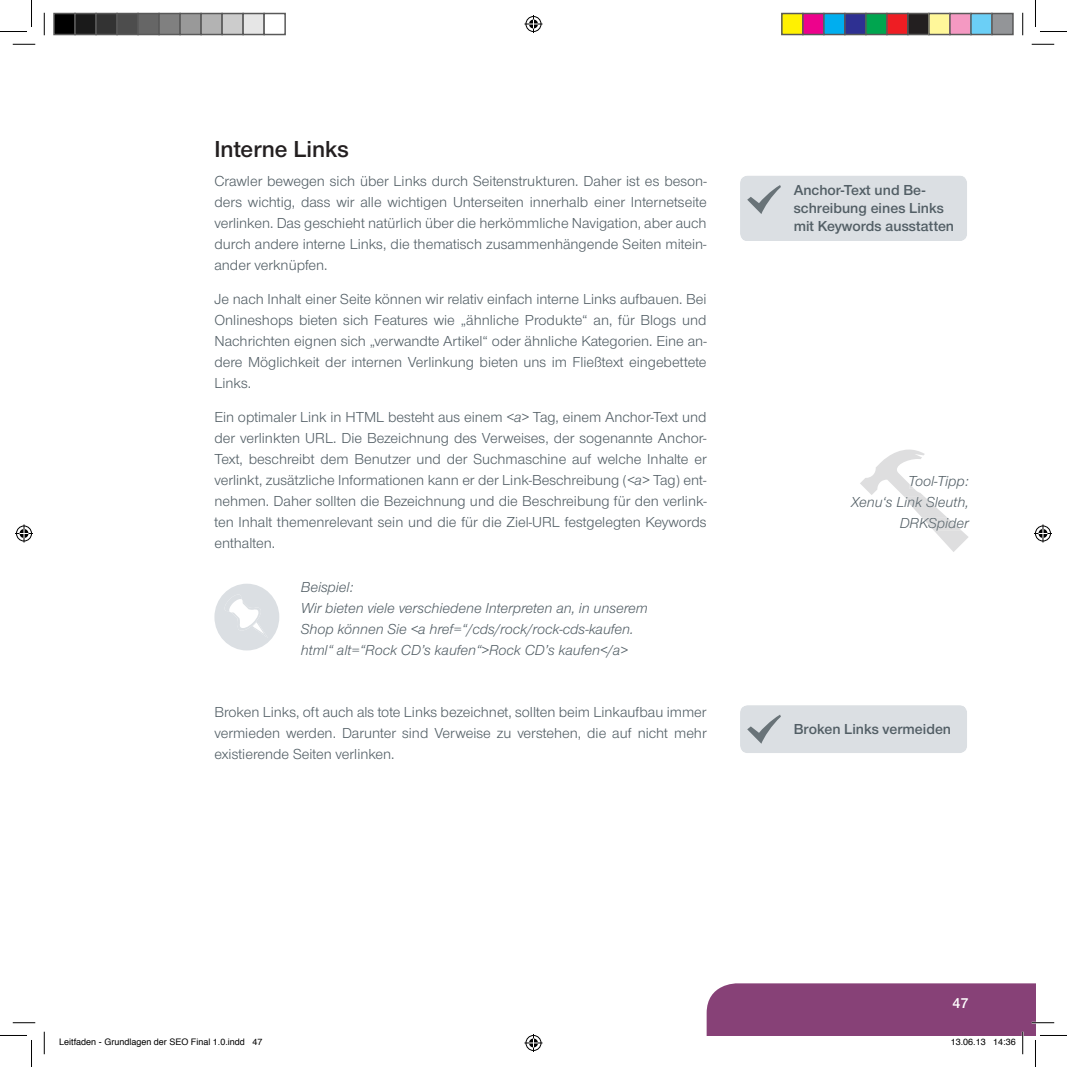
<style>
.page{position:relative;width:1067px;height:1067px;background:#fff}
.page>*{position:absolute;margin:0;border:0;box-sizing:border-box;transform-origin:0 0}
.t1{font:700 24px "Panama";color:#231f20}
.t2{font:15px/21px "Panama";color:#525e65;text-align:justify}
.t3{font:italic 15px/21px "Panama";color:#525e65}
.t4{font:700 15px/18px "Panama";color:#525e65}
.t5{font:700 15px "Panama";color:#fff}
.t6{font:9px "Helvetica";color:#000}
.s1{font-style:italic}
</style>
<div class="page">
<div style="left:740px;top:176px;width:227px;height:65px;background:#dbdfe3"></div>
<div style="left:740px;top:705px;width:227px;height:48px;background:#dbdfe3"></div>
<svg style="left:214px;top:583px;width:65px;height:67px"></svg>
<svg style="left:860px;top:449px;width:108px;height:103px"></svg>
<svg style="left:13px;top:44px;width:22px;height:1px"></svg>
<svg style="left:1031px;top:44px;width:23px;height:1px"></svg>
<svg style="left:13px;top:1022px;width:22px;height:1px"></svg>
<svg style="left:44px;top:13px;width:1px;height:22px"></svg>
<svg style="left:44px;top:1031px;width:1px;height:23px"></svg>
<svg style="left:1022px;top:13px;width:1px;height:22px"></svg>
<svg style="left:0;top:0;width:32px;height:32px"></svg>
<svg style="left:0;top:1035px;width:32px;height:31px"></svg>
<svg style="left:1035px;top:0;width:31px;height:32px"></svg>
<svg style="left:524px;top:15px;width:18px;height:18px"></svg>
<svg style="left:524px;top:1034px;width:18px;height:17px"></svg>
<svg style="left:15px;top:524px;width:18px;height:18px"></svg>
<svg style="left:1034px;top:524px;width:17px;height:18px"></svg>
<div style="left:54px;top:14px;width:21px;height:21px;background:#000"></div>
<div style="left:53px;top:13px;width:23px;height:22px;border:2px solid #595959"></div>
<div style="left:75px;top:14px;width:21px;height:21px;background:#1a1a1a"></div>
<div style="left:74px;top:13px;width:23px;height:22px;border:2px solid #595959"></div>
<div style="left:96px;top:14px;width:21px;height:21px;background:#333"></div>
<div style="left:95px;top:13px;width:23px;height:22px;border:2px solid #595959"></div>
<div style="left:117px;top:14px;width:21px;height:21px;background:#4d4d4d"></div>
<div style="left:116px;top:13px;width:23px;height:22px;border:2px solid #595959"></div>
<div style="left:138px;top:14px;width:21px;height:21px;background:#666"></div>
<div style="left:137px;top:13px;width:23px;height:22px;border:2px solid #595959"></div>
<div style="left:159px;top:14px;width:21px;height:21px;background:#808080"></div>
<div style="left:158px;top:13px;width:23px;height:22px;border:2px solid #595959"></div>
<div style="left:180px;top:14px;width:21px;height:21px;background:#999"></div>
<div style="left:179px;top:13px;width:23px;height:22px;border:2px solid #595959"></div>
<div style="left:201px;top:14px;width:21px;height:21px;background:#b3b3b3"></div>
<div style="left:200px;top:13px;width:23px;height:22px;border:2px solid #595959"></div>
<div style="left:222px;top:14px;width:21px;height:21px;background:#ccc"></div>
<div style="left:221px;top:13px;width:23px;height:22px;border:2px solid #595959"></div>
<div style="left:243px;top:14px;width:21px;height:21px;background:#e6e6e6"></div>
<div style="left:242px;top:13px;width:23px;height:22px;border:2px solid #595959"></div>
<div style="left:263px;top:13px;width:23px;height:22px;border:2px solid #595959"></div>
<div style="left:781px;top:14px;width:21px;height:21px;background:#fff101"></div>
<div style="left:781px;top:13px;width:22px;height:22px;border:2px solid #595959"></div>
<div style="left:802px;top:14px;width:21px;height:21px;background:#ed028c"></div>
<div style="left:802px;top:13px;width:22px;height:22px;border:2px solid #595959"></div>
<div style="left:823px;top:14px;width:21px;height:21px;background:#00aeef"></div>
<div style="left:823px;top:13px;width:22px;height:22px;border:2px solid #595959"></div>
<div style="left:844px;top:14px;width:21px;height:21px;background:#2e3092"></div>
<div style="left:844px;top:13px;width:22px;height:22px;border:2px solid #595959"></div>
<div style="left:865px;top:14px;width:21px;height:21px;background:#00a54f"></div>
<div style="left:865px;top:13px;width:22px;height:22px;border:2px solid #595959"></div>
<div style="left:886px;top:14px;width:21px;height:21px;background:#ee1d23"></div>
<div style="left:886px;top:13px;width:22px;height:22px;border:2px solid #595959"></div>
<div style="left:907px;top:14px;width:21px;height:21px;background:#231f20"></div>
<div style="left:907px;top:13px;width:22px;height:22px;border:2px solid #595959"></div>
<div style="left:928px;top:14px;width:21px;height:21px;background:#fff79a"></div>
<div style="left:928px;top:13px;width:22px;height:22px;border:2px solid #595959"></div>
<div style="left:949px;top:14px;width:21px;height:21px;background:#f499c2"></div>
<div style="left:949px;top:13px;width:22px;height:22px;border:2px solid #595959"></div>
<div style="left:970px;top:14px;width:21px;height:21px;background:#6bcff6"></div>
<div style="left:970px;top:13px;width:22px;height:22px;border:2px solid #595959"></div>
<div style="left:991px;top:14px;width:21px;height:21px;background:#939598"></div>
<div style="left:991px;top:13px;width:22px;height:22px;border:2px solid #595959"></div>
<svg style="left:706px;top:983px;width:360px;height:83px"></svg>
<h1 class="t1" style="left:214px;top:135px;width:136px">Interne Links</h1>
<p class="t2" style="left:214px;top:171px;width:494px">Crawler bewegen sich über Links durch Seitenstrukturen. Daher ist es beson&shy;ders wichtig, dass wir alle wichtigen Unterseiten innerhalb einer Internetseite verlinken. Das geschieht natürlich über die herkömmliche Navigation, aber auch durch andere interne Links, die thematisch zusammenhängende Seiten mitein&shy;ander verknüpfen.</p>
<p class="t2" style="left:214px;top:289px;width:494px">Je nach Inhalt einer Seite können wir relativ einfach interne Links aufbauen. Bei Onlineshops bieten sich Features wie „ähnliche Produkte“ an, für Blogs und Nachrichten eignen sich „verwandte Artikel“ oder ähnliche Kategorien. Eine an&shy;dere Möglichkeit der internen Verlinkung bieten uns im Fließtext eingebettete Links.</p>
<p class="t2" style="left:214px;top:406px;width:494px">Ein optimaler Link in HTML besteht aus einem <span class="s1">&lt;a&gt;</span> Tag, einem Anchor-Text und der verlinkten URL. Die Bezeichnung des Verweises, der sogenannte Anchor-Text, beschreibt dem Benutzer und der Suchmaschine auf welche Inhalte er verlinkt, zusätzliche Informationen kann er der Link-Beschreibung (<span class="s1">&lt;a&gt;</span> Tag) ent&shy;nehmen. Daher sollten die Bezeichnung und die Beschreibung für den verlink&shy;ten Inhalt themenrelevant sein und die für die Ziel-URL festgelegten Keywords enthalten.</p>
<p class="t3" style="left:301px;top:576px;width:348px">Beispiel:<br>Wir bieten viele verschiedene Interpreten an, in unserem Shop können Sie &lt;a href=“/cds/rock/rock-cds-kaufen. html“ alt=“Rock CD’s kaufen“&gt;Rock CD’s kaufen&lt;/a&gt;</p>
<p class="t2" style="left:214px;top:701px;width:494px">Broken Links, oft auch als tote Links bezeichnet, sollten beim Linkaufbau immer vermieden werden. Darunter sind Verweise zu verstehen, die auf nicht mehr existierende Seiten verlinken.</p>
<p class="t4" style="left:793px;top:181px;width:162px">Anchor-Text und Be&shy;schreibung eines Links mit Keywords ausstatten</p>
<p class="t3" style="left:851px;top:470px;width:119px;text-align:right">Tool-Tipp:<br>Xenu‘s Link Sleuth,<br>DRKSpider</p>
<p class="t4" style="left:793px;top:720px;width:159px">Broken Links vermeiden</p>
<p class="t5" style="left:952px;top:993px;width:18px">47</p>
<p class="t6" style="left:59px;top:1035px;width:205px">Leitfaden - Grundlagen der SEO Final 1.0.indd 47</p>
<p class="t6" style="left:950px;top:1035px;width:67px">13.06.13 14:36</p>
</div>
